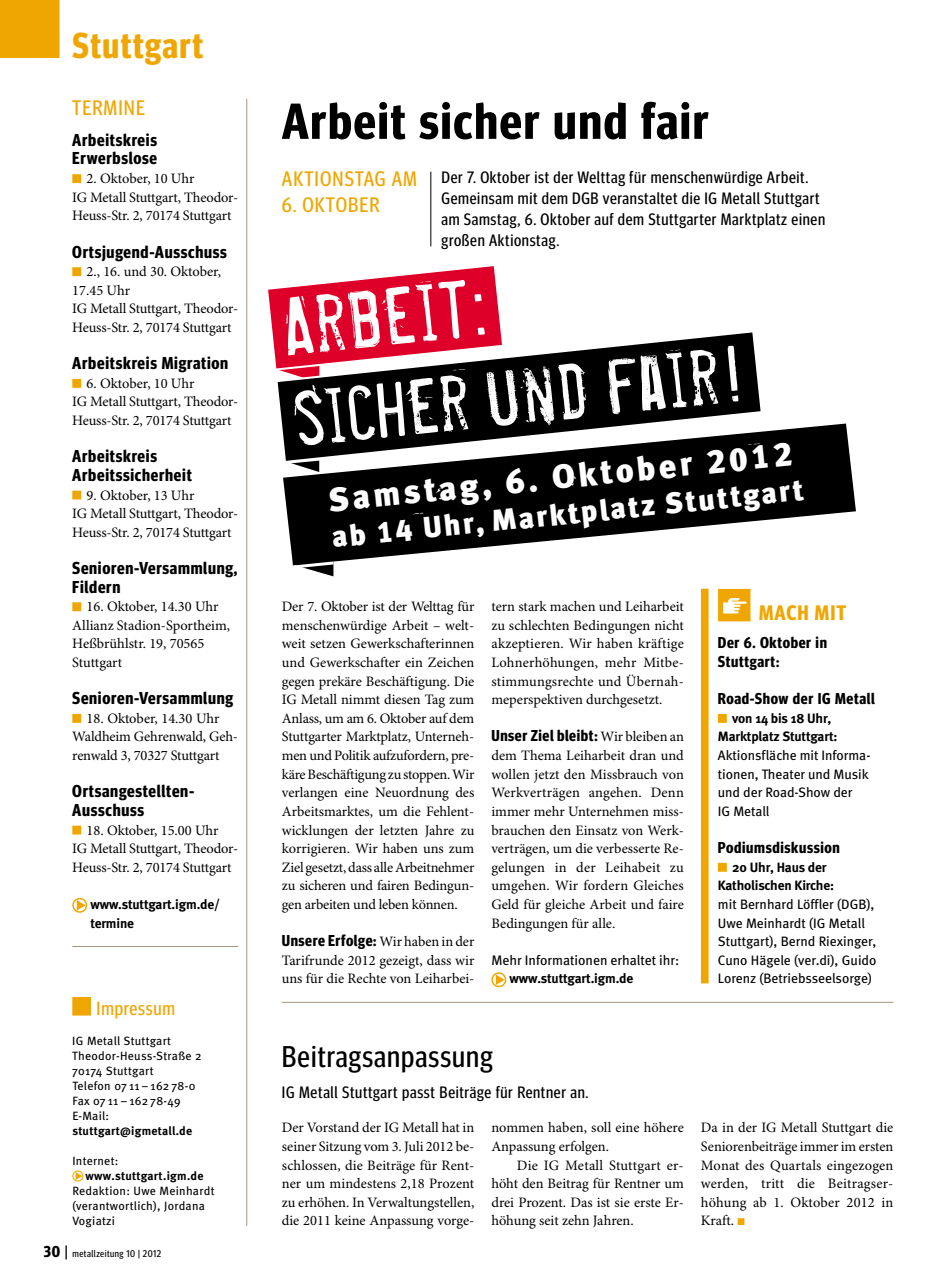
<style>
.page{position:relative;width:936px;height:1285px;background:#fff}
.page>*{position:absolute;margin:0;border:0;box-sizing:border-box;transform-origin:0 0}
.t1{font:700 50.55px "Meta Headline Cond OT";letter-spacing:.035em;color:#000}
.t2{font:700 36px "Meta Headline Cond OT";letter-spacing:.04em;color:#f0a600}
.t3{font:33.75px "Meta Black LF";color:#fff}
.t4{font:30px "Meta Headline Cond OT";letter-spacing:.035em;color:#000}
.t5{font:29.85px "Meta Black LF";color:#fff}
.t6{font:21px "Meta Headline Cond OT";letter-spacing:.05em;color:#f0a600}
.t7{font:700 21px "Meta Headline Cond OT";letter-spacing:.05em;color:#f0a600}
.t8{font:19.05px "Meta Headline Cond OT";letter-spacing:.04em;color:#f0a600}
.t9{font:700 17.25px/18.6px "Meta Headline Cond OT";letter-spacing:.04em;color:#000}
.t10{font:16.5px/21px "Meta Headline Cond OT";letter-spacing:.04em;color:#000}
.t11{font:700 15.75px/18.6px "Meta Headline Cond OT";letter-spacing:.04em;color:#000}
.t12{font:14.4px/18.6px "Minion Pro";letter-spacing:-.005em;color:#000}
.t13{font:13.8px "Meta";color:#000}
.t14{font:13.65px/18.6px "Meta";color:#000}
.t15{font:700 13.5px/18.6px "Meta";letter-spacing:-.01em;color:#000;text-align:center}
.t16{font:12px/15px "Meta";letter-spacing:.025em;color:#000}
.t17{font:700 12px "Meta";letter-spacing:.025em;color:#000}
.t18{font:9.75px "Meta Headline Cond OT";letter-spacing:.05em;color:#000}
.s1{font-weight:700;font-size:15.75px}
.s2{font-size:15.75px}
.s3{font-family:"Minion Pro";font-weight:400;font-size:14.4px}
.s4{color:#f0a600}
</style>
<div class="page">
<svg style="left:288px;top:423px;width:567px;height:139px;fill:#000"></svg>
<svg style="left:268px;top:266px;width:491px;height:256px"></svg>
<svg style="left:291px;top:558px;width:46px;height:19px"></svg>
<hr style="left:246px;top:99px;width:1px;height:1126px;background:#a39482">
<hr style="left:72px;top:946px;width:166px;height:1px;background:#a39482">
<hr style="left:430px;top:172px;width:1px;height:74px;background:#000">
<hr style="left:282px;top:1001px;width:611px;height:1px;background:#a39482">
<svg style="left:491px;top:972px;width:15px;height:15px"></svg>
<svg style="left:72px;top:1170px;width:11px;height:11px"></svg>
<svg style="left:0;top:0;width:91px;height:1015px"></svg>
<svg style="left:701px;top:588px;width:49px;height:395px"></svg>
<h2 class="t2" style="left:72px;top:24px;width:132px">Stuttgart</h2>
<h3 class="t6" style="left:72px;top:96px;width:74px">TERMINE</h3>
<p class="t9" style="left:72px;top:131px;width:86px">Arbeitskreis<br>Erwerbslose</p>
<p class="t12" style="left:72px;top:169px;width:167px;text-indent:14px">2. Oktober, 10 Uhr<br>IG Metall Stuttgart, Theodor-<br>Heuss-Str. 2, 70174 Stuttgart</p>
<p class="t9" style="left:72px;top:242px;width:156px">Ortsjugend-Ausschuss</p>
<p class="t12" style="left:72px;top:262px;width:167px;text-indent:14px">2., 16. und 30. Oktober,<br>17.45 Uhr<br>IG Metall Stuttgart, Theodor-<br>Heuss-Str. 2, 70174 Stuttgart</p>
<p class="t9" style="left:72px;top:354px;width:157px">Arbeitskreis Migration</p>
<p class="t12" style="left:72px;top:373px;width:167px;text-indent:14px">6. Oktober, 10 Uhr<br>IG Metall Stuttgart, Theodor-<br>Heuss-Str. 2, 70174 Stuttgart</p>
<p class="t9" style="left:72px;top:447px;width:121px">Arbeitskreis<br>Arbeitssicherheit</p>
<p class="t12" style="left:72px;top:485px;width:167px;text-indent:14px">9. Oktober, 13 Uhr<br>IG Metall Stuttgart, Theodor-<br>Heuss-Str. 2, 70174 Stuttgart</p>
<p class="t9" style="left:72px;top:558px;width:167px">Senioren-Versammlung,<br>Fildern</p>
<p class="t12" style="left:72px;top:596px;width:159px;text-indent:14px">16. Oktober, 14.30 Uhr<br>Allianz Stadion-Sportheim,<br>Heßbrühlstr. 19, 70565<br>Stuttgart</p>
<p class="t9" style="left:72px;top:689px;width:162px">Senioren-Versammlung</p>
<p class="t12" style="left:72px;top:708px;width:167px;text-indent:14px">18. Oktober, 14.30 Uhr<br>Waldheim Gehrenwald, Geh&shy;renwald 3, 70327 Stuttgart</p>
<p class="t9" style="left:72px;top:782px;width:123px">Ortsangestellten-<br>Ausschuss</p>
<p class="t12" style="left:72px;top:820px;width:167px;text-align:center">18. Oktober, 15.00 Uhr<br>IG Metall Stuttgart, Theodor-<br>Heuss-Str. 2, 70174 Stuttgart</p>
<p class="t15" style="left:90px;top:896px;width:131px;text-align:left">www.stuttgart.igm.de/ termine</p>
<h3 class="t8" style="left:97px;top:997px;width:80px">Impressum</h3>
<p class="t16" style="left:72px;top:1034px;width:131px">IG Metall Stuttgart<br>Theodor-Heuss-Straße 2<br>70174 Stuttgart<br>Telefon 07 11 – 162 78-0<br>Fax 07 11 – 162 78-49<br>E-Mail:</p>
<p class="t17" style="left:72px;top:1126px;width:121px">stuttgart@igmetall.de</p>
<p class="t16" style="left:72px;top:1154px;width:48px">Internet:</p>
<p class="t17" style="left:85px;top:1171px;width:119px">www.stuttgart.igm.de</p>
<p class="t16" style="left:72px;top:1184px;width:144px">Redaktion: Uwe Meinhardt (verantwortlich), Jordana<br>Vogiatzi</p>
<p class="t18" style="left:44px;top:1247px;width:119px"><span class="s1">30</span> <span class="s2">|</span> metallzeitung 10 | 2012</p>
<h1 class="t1" style="left:282px;top:92px;width:428px">Arbeit sicher und fair</h1>
<h3 class="t6" style="left:282px;top:167px;width:137px">AKTIONSTAG AM</h3>
<h3 class="t6" style="left:282px;top:192px;width:99px">6. OKTOBER</h3>
<p class="t10" style="left:441px;top:167px;width:385px">Der 7. Oktober ist der Welttag für menschenwürdige Arbeit.<br>Gemeinsam mit dem DGB veranstaltet die IG Metall Stuttgart am Samstag, 6. Oktober auf dem Stuttgarter Marktplatz einen großen Aktionstag.</p>
<h3 class="t3" style="left:326px;top:481px;width:467px;rotate:-6deg">Samstag, 6. Oktober 2012</h3>
<h3 class="t5" style="left:330px;top:521px;width:475px;rotate:-6deg">ab 14 Uhr, Marktplatz Stuttgart</h3>
<p class="t12" style="left:282px;top:596px;width:194px;text-align:justify">Der 7. Oktober ist der Welttag für menschenwürdige Arbeit – welt&shy;weit setzen Gewerkschafterinnen und Gewerkschafter ein Zeichen gegen prekäre Beschäftigung. Die IG Metall nimmt diesen Tag zum Anlass, um am 6. Oktober auf dem Stuttgarter Marktplatz, Unterneh&shy;men und Politik aufzufordern, pre&shy;käreBeschäftigung zustoppen.Wir verlangen eine Neuordnung des Arbeitsmarktes, um die Fehlent&shy;wicklungen der letzten Jahre zu korrigieren. Wir haben uns zum Ziel gesetzt,dass alleArbeitnehmer zu sicheren und fairen Bedingun&shy;gen arbeiten und leben können.</p>
<p class="t11" style="left:282px;top:931px;width:194px">Unsere Erfolge: <span class="s3">Wir haben in der</span></p>
<p class="t12" style="left:282px;top:950px;width:194px">Tarifrunde 2012 gezeigt, dass wir uns für die Rechte von Leiharbei-</p>
<p class="t12" style="left:491px;top:596px;width:194px;text-align:justify">tern stark machen und Leiharbeit zu schlechten Bedingungen nicht akzeptieren. Wir haben kräftige Lohnerhöhungen, mehr Mitbe&shy;stimmungsrechte und Übernah&shy;meperspektiven durchgesetzt.</p>
<p class="t11" style="left:491px;top:726px;width:194px">Unser Ziel bleibt: <span class="s3">Wir bleiben an</span></p>
<p class="t12" style="left:491px;top:745px;width:194px;text-align:justify">dem Thema Leiharbeit dran und wollen jetzt den Missbrauch von Werkverträgen angehen. Denn immer mehr Unternehmen miss&shy;brauchen den Einsatz von Werk&shy;verträgen, um die verbesserte Re&shy;gelungen in der Leihabeit zu umgehen. Wir fordern Gleiches Geld für gleiche Arbeit und faire Bedingungen für alle.</p>
<p class="t13" style="left:491px;top:955px;width:189px">Mehr Informationen erhaltet ihr:</p>
<p class="t15" style="left:509px;top:970px;width:125px">www.stuttgart.igm.de</p>
<h3 class="t7" style="left:759px;top:600px;width:89px">MACH MIT</h3>
<p class="t11" style="left:718px;top:633px;width:111px">Der 6. Oktober in<br>Stuttgart:</p>
<p class="t11" style="left:718px;top:689px;width:158px">Road-Show der IG Metall</p>
<p class="t15" style="left:718px;top:710px;width:121px">von 14 bis 18 Uhr,<br>Marktplatz Stuttgart:</p>
<p class="t14" style="left:718px;top:747px;width:154px">Aktionsfläche mit Informa&shy;tionen, Theater und Musik und der Road-Show der<br>IG Metall</p>
<p class="t11" style="left:718px;top:838px;width:123px">Podiumsdiskussion</p>
<p class="t15" style="left:718px;top:858px;width:118px">20 Uhr, Haus der<br>Katholischen Kirche:</p>
<p class="t14" style="left:718px;top:896px;width:160px">mit Bernhard Löffler (DGB),<br>Uwe Meinhardt (IG Metall<br>Stuttgart), Bernd Riexinger,<br>Cuno Hägele (ver.di), Guido<br>Lorenz (Betriebsseelsorge)</p>
<h3 class="t4" style="left:282px;top:1039px;width:212px">Beitragsanpassung</h3>
<p class="t10" style="left:282px;top:1081px;width:308px">IG Metall Stuttgart passt Beiträge für Rentner an.</p>
<p class="t12" style="left:282px;top:1117px;width:194px;text-align:justify">Der Vorstand der IG Metall hat in seiner Sitzung vom 3. Juli 2012 be&shy;schlossen, die Beiträge für Rent&shy;ner um mindestens 2,18 Prozent zu erhöhen. In Verwaltungstellen, die 2011 keine Anpassung vorge-</p>
<p class="t12" style="left:491px;top:1117px;width:194px">nommen haben, soll eine höhere<br>Anpassung erfolgen.</p>
<p class="t12" style="left:491px;top:1154px;width:194px;text-align:justify;text-indent:26px">Die IG Metall Stuttgart er&shy;höht den Beitrag für Rentner um drei Prozent. Das ist sie erste Er&shy;höhung seit zehn Jahren.</p>
<p class="t12" style="left:701px;top:1117px;width:194px;text-align:justify">Da in der IG Metall Stuttgart die Seniorenbeiträge immer im ersten Monat des Quartals eingezogen werden, tritt die Beitragser&shy;höhung ab 1. Oktober 2012 in Kraft. <span class="s4">■</span></p>
</div>
